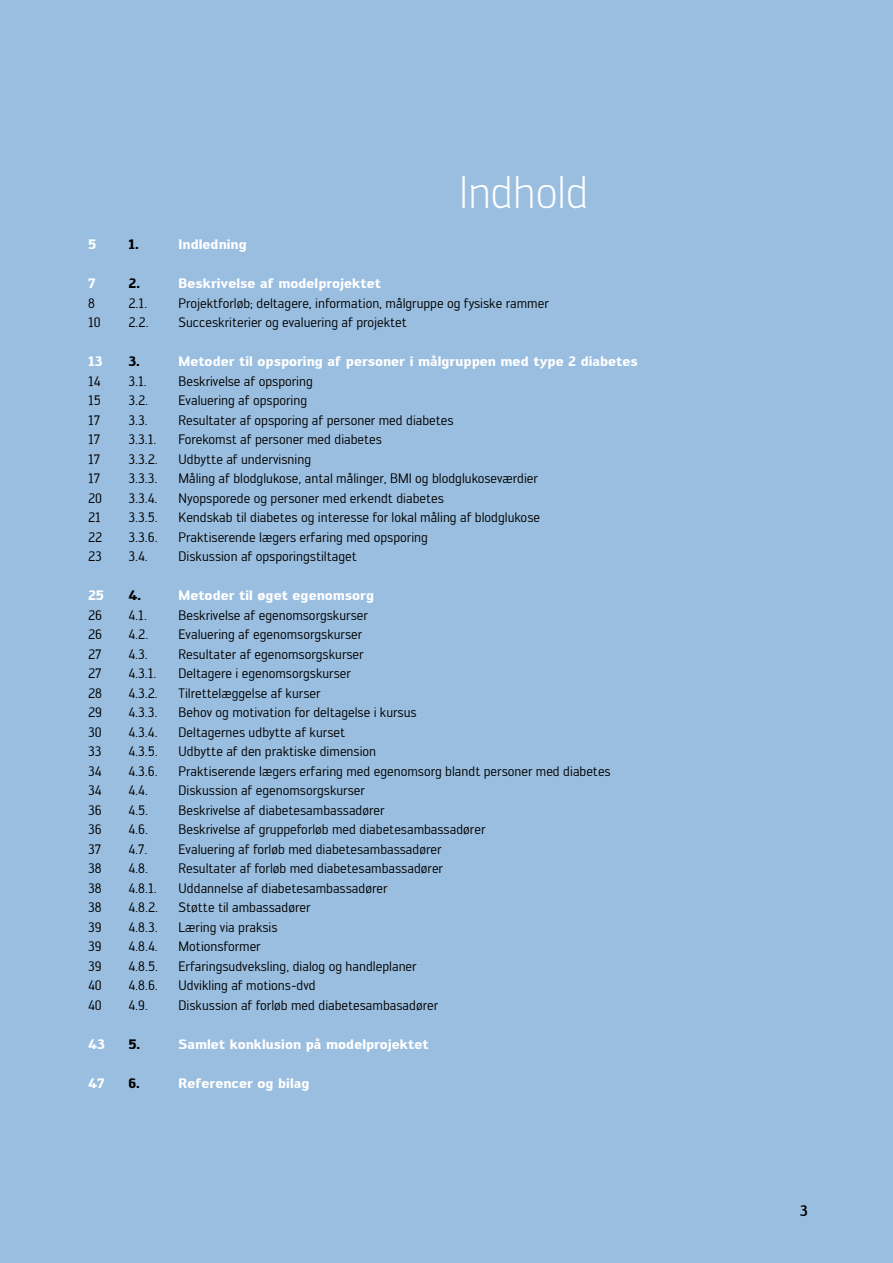
<style>
.page{position:relative;width:893px;height:1263px;background:#9abedf}
.page>*{position:absolute;margin:0;border:0;box-sizing:border-box;transform-origin:0 0}
.t1{font:300 45px "Engel";color:#fff}
.t2{font:13.5px "Engel";color:#000}
.t3{font:700 13.5px "Engel";color:#fff}
.t4{font:700 13.5px "Engel";color:#000}
</style>
<div class="page">
<h1 class="t1" style="left:459px;top:164px;width:131px">Indhold</h1>
<p class="t3" style="left:88px;top:236px;width:9px">5</p>
<p class="t4" style="left:129px;top:236px;width:12px">1.</p>
<p class="t3" style="left:179px;top:236px;width:70px">Indledning</p>
<p class="t3" style="left:88px;top:275px;width:9px">7</p>
<p class="t4" style="left:129px;top:275px;width:13px">2.</p>
<p class="t3" style="left:179px;top:275px;width:204px">Beskrivelse af modelprojektet</p>
<p class="t2" style="left:88px;top:294px;width:8px">8</p>
<p class="t2" style="left:129px;top:294px;width:20px">2.1.</p>
<p class="t2" style="left:179px;top:294px;width:372px">Projektforløb; deltagere, information, målgruppe og fysiske rammer</p>
<p class="t2" style="left:88px;top:314px;width:14px">10</p>
<p class="t2" style="left:129px;top:314px;width:22px">2.2.</p>
<p class="t2" style="left:179px;top:314px;width:230px">Succeskriterier og evaluering af projektet</p>
<p class="t3" style="left:88px;top:353px;width:16px">13</p>
<p class="t4" style="left:129px;top:353px;width:13px">3.</p>
<p class="t3" style="left:179px;top:353px;width:461px">Metoder til opsporing af personer i målgruppen med type 2 diabetes</p>
<p class="t2" style="left:88px;top:372px;width:14px">14</p>
<p class="t2" style="left:129px;top:372px;width:20px">3.1.</p>
<p class="t2" style="left:179px;top:372px;width:136px">Beskrivelse af opsporing</p>
<p class="t2" style="left:88px;top:392px;width:14px">15</p>
<p class="t2" style="left:129px;top:392px;width:21px">3.2.</p>
<p class="t2" style="left:179px;top:392px;width:130px">Evaluering af opsporing</p>
<p class="t2" style="left:88px;top:411px;width:13px">17</p>
<p class="t2" style="left:129px;top:411px;width:21px">3.3.</p>
<p class="t2" style="left:179px;top:411px;width:277px">Resultater af opsporing af personer med diabetes</p>
<p class="t2" style="left:88px;top:431px;width:13px">17</p>
<p class="t2" style="left:129px;top:431px;width:29px">3.3.1.</p>
<p class="t2" style="left:179px;top:431px;width:205px">Forekomst af personer med diabetes</p>
<p class="t2" style="left:88px;top:450px;width:13px">17</p>
<p class="t2" style="left:129px;top:450px;width:31px">3.3.2.</p>
<p class="t2" style="left:179px;top:450px;width:134px">Udbytte af undervisning</p>
<p class="t2" style="left:88px;top:470px;width:13px">17</p>
<p class="t2" style="left:129px;top:470px;width:30px">3.3.3.</p>
<p class="t2" style="left:179px;top:470px;width:361px">Måling af blodglukose, antal målinger, BMI og blodglukoseværdier</p>
<p class="t2" style="left:88px;top:489px;width:15px">20</p>
<p class="t2" style="left:129px;top:489px;width:30px">3.3.4.</p>
<p class="t2" style="left:179px;top:489px;width:267px">Nyopsporede og personer med erkendt diabetes</p>
<p class="t2" style="left:88px;top:509px;width:14px">21</p>
<p class="t2" style="left:129px;top:509px;width:31px">3.3.5.</p>
<p class="t2" style="left:179px;top:509px;width:363px">Kendskab til diabetes og interesse for lokal måling af blodglukose</p>
<p class="t2" style="left:88px;top:528px;width:16px">22</p>
<p class="t2" style="left:129px;top:528px;width:31px">3.3.6.</p>
<p class="t2" style="left:179px;top:528px;width:251px">Praktiserende lægers erfaring med opsporing</p>
<p class="t2" style="left:88px;top:548px;width:15px">23</p>
<p class="t2" style="left:129px;top:548px;width:21px">3.4.</p>
<p class="t2" style="left:179px;top:548px;width:180px">Diskussion af opsporingstiltaget</p>
<p class="t3" style="left:88px;top:587px;width:17px">25</p>
<p class="t4" style="left:129px;top:587px;width:14px">4.</p>
<p class="t3" style="left:179px;top:587px;width:197px">Metoder til øget egenomsorg</p>
<p class="t2" style="left:88px;top:606px;width:15px">26</p>
<p class="t2" style="left:129px;top:606px;width:20px">4.1.</p>
<p class="t2" style="left:179px;top:606px;width:191px">Beskrivelse af egenomsorgskurser</p>
<p class="t2" style="left:88px;top:626px;width:15px">26</p>
<p class="t2" style="left:129px;top:626px;width:21px">4.2.</p>
<p class="t2" style="left:179px;top:626px;width:185px">Evaluering af egenomsorgskurser</p>
<p class="t2" style="left:88px;top:645px;width:15px">27</p>
<p class="t2" style="left:129px;top:645px;width:21px">4.3.</p>
<p class="t2" style="left:179px;top:645px;width:186px">Resultater af egenomsorgskurser</p>
<p class="t2" style="left:88px;top:665px;width:15px">27</p>
<p class="t2" style="left:129px;top:665px;width:30px">4.3.1.</p>
<p class="t2" style="left:179px;top:665px;width:174px">Deltagere i egenomsorgskurser</p>
<p class="t2" style="left:88px;top:684px;width:15px">28</p>
<p class="t2" style="left:129px;top:684px;width:31px">4.3.2.</p>
<p class="t2" style="left:179px;top:684px;width:143px">Tilrettelæggelse af kurser</p>
<p class="t2" style="left:88px;top:704px;width:15px">29</p>
<p class="t2" style="left:129px;top:704px;width:30px">4.3.3.</p>
<p class="t2" style="left:179px;top:704px;width:240px">Behov og motivation for deltagelse i kursus</p>
<p class="t2" style="left:88px;top:723px;width:15px">30</p>
<p class="t2" style="left:129px;top:723px;width:31px">4.3.4.</p>
<p class="t2" style="left:179px;top:723px;width:168px">Deltagernes udbytte af kurset</p>
<p class="t2" style="left:88px;top:743px;width:15px">33</p>
<p class="t2" style="left:129px;top:743px;width:31px">4.3.5.</p>
<p class="t2" style="left:179px;top:743px;width:199px">Udbytte af den praktiske dimension</p>
<p class="t2" style="left:88px;top:762px;width:15px">34</p>
<p class="t2" style="left:129px;top:762px;width:31px">4.3.6.</p>
<p class="t2" style="left:179px;top:762px;width:434px">Praktiserende lægers erfaring med egenomsorg blandt personer med diabetes</p>
<p class="t2" style="left:88px;top:782px;width:15px">34</p>
<p class="t2" style="left:129px;top:782px;width:21px">4.4.</p>
<p class="t2" style="left:179px;top:782px;width:188px">Diskussion af egenomsorgskurser</p>
<p class="t2" style="left:88px;top:801px;width:15px">36</p>
<p class="t2" style="left:129px;top:801px;width:21px">4.5.</p>
<p class="t2" style="left:179px;top:801px;width:208px">Beskrivelse af diabetesambassadører</p>
<p class="t2" style="left:88px;top:821px;width:15px">36</p>
<p class="t2" style="left:129px;top:821px;width:21px">4.6.</p>
<p class="t2" style="left:179px;top:821px;width:308px">Beskrivelse af gruppeforløb med diabetesambassadører</p>
<p class="t2" style="left:88px;top:840px;width:14px">37</p>
<p class="t2" style="left:129px;top:840px;width:20px">4.7.</p>
<p class="t2" style="left:179px;top:840px;width:265px">Evaluering af forløb med diabetesambassadører</p>
<p class="t2" style="left:88px;top:860px;width:15px">38</p>
<p class="t2" style="left:129px;top:860px;width:21px">4.8.</p>
<p class="t2" style="left:179px;top:860px;width:266px">Resultater af forløb med diabetesambassadører</p>
<p class="t2" style="left:88px;top:879px;width:15px">38</p>
<p class="t2" style="left:129px;top:879px;width:30px">4.8.1.</p>
<p class="t2" style="left:179px;top:879px;width:210px">Uddannelse af diabetesambassadører</p>
<p class="t2" style="left:88px;top:899px;width:15px">38</p>
<p class="t2" style="left:129px;top:899px;width:31px">4.8.2.</p>
<p class="t2" style="left:179px;top:899px;width:133px">Støtte til ambassadører</p>
<p class="t2" style="left:88px;top:918px;width:15px">39</p>
<p class="t2" style="left:129px;top:918px;width:31px">4.8.3.</p>
<p class="t2" style="left:179px;top:918px;width:101px">Læring via praksis</p>
<p class="t2" style="left:88px;top:938px;width:15px">39</p>
<p class="t2" style="left:129px;top:938px;width:31px">4.8.4.</p>
<p class="t2" style="left:179px;top:938px;width:84px">Motionsformer</p>
<p class="t2" style="left:88px;top:957px;width:15px">39</p>
<p class="t2" style="left:129px;top:957px;width:31px">4.8.5.</p>
<p class="t2" style="left:179px;top:957px;width:240px">Erfaringsudveksling, dialog og handleplaner</p>
<p class="t2" style="left:88px;top:977px;width:15px">40</p>
<p class="t2" style="left:129px;top:977px;width:31px">4.8.6.</p>
<p class="t2" style="left:179px;top:977px;width:139px">Udvikling af motions-dvd</p>
<p class="t2" style="left:88px;top:996px;width:15px">40</p>
<p class="t2" style="left:129px;top:996px;width:21px">4.9.</p>
<p class="t2" style="left:179px;top:996px;width:261px">Diskussion af forløb med diabetesambasadører</p>
<p class="t3" style="left:88px;top:1035px;width:18px">43</p>
<p class="t4" style="left:129px;top:1035px;width:13px">5.</p>
<p class="t3" style="left:179px;top:1035px;width:252px">Samlet konklusion på modelprojektet</p>
<p class="t3" style="left:88px;top:1074px;width:18px">47</p>
<p class="t4" style="left:129px;top:1074px;width:13px">6.</p>
<p class="t3" style="left:179px;top:1074px;width:133px">Referencer og bilag</p>
</div>
